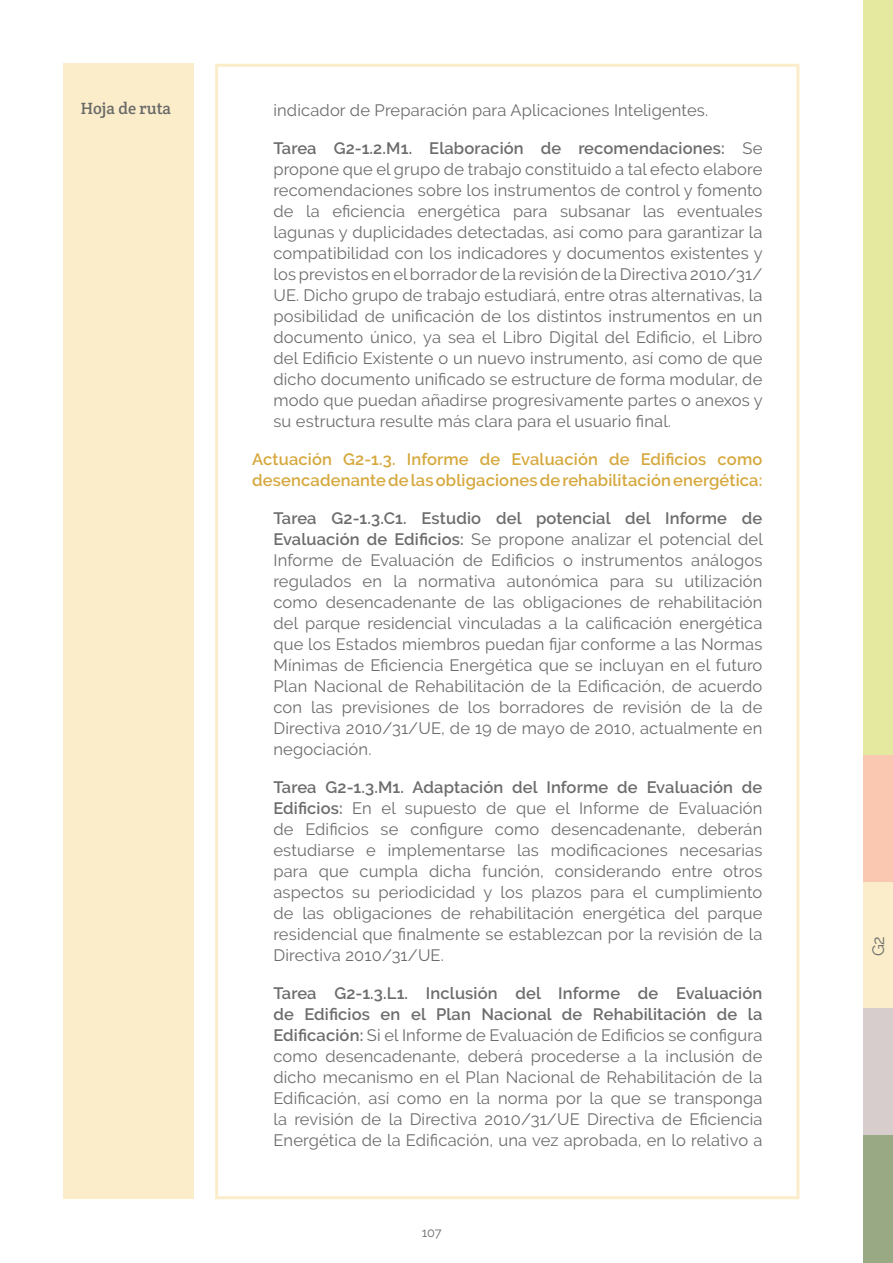
<style>
.page{position:relative;width:893px;height:1263px;background:#fff}
.page>*{position:absolute;margin:0;border:0;box-sizing:border-box;transform-origin:0 0}
.Cuerpo_de_texto_norm{font:16.5px/21px "Raleway";letter-spacing:.01em;color:#6b6c6b;text-align:justify}
.Cuerpo_de_texto_norm-2{font:600 16.5px/21px "Raleway";letter-spacing:.01em;color:#d6a83d}
.Título_4{font:16.5px "Crete Round";color:#6a6b69}
.t1{font:16.5px "Raleway";color:#6a6b69}
.t2{font:12.75px "Raleway";color:#6a6b69}
.s1{font-weight:600}
</style>
<div class="page">
<div style="left:863px;top:0;width:30px;height:758px;background:#e5e9a0"></div>
<div style="left:863px;top:755px;width:30px;height:127px;background:#fac8b1"></div>
<div style="left:863px;top:882px;width:30px;height:128px;background:#fcedca"></div>
<div style="left:863px;top:1008px;width:30px;height:128px;background:#d7cdcd"></div>
<div style="left:863px;top:1136px;width:30px;height:127px;background:#99a984"></div>
<div style="left:215px;top:64px;width:584px;height:1135px;border:3px solid #fcedca"></div>
<div style="left:64px;top:64px;width:130px;height:1135px;background:#fcedca"></div>
<p class="Título_4" style="left:81px;top:98px;width:92px">Hoja de ruta</p>
<p class="Cuerpo_de_texto_norm" style="left:273px;top:100px;width:436px">indicador de Preparación para Aplicaciones Inteligentes.</p>
<p class="Cuerpo_de_texto_norm" style="left:273px;top:138px;width:491px"><span class="s1">Tarea G2-1.2.M1. Elaboración de recomendaciones:</span> Se propone que el grupo de trabajo constituido a tal efecto elabore recomendaciones sobre los instrumentos de control y fomento de la eficiencia energética para subsanar las eventuales lagunas y duplicidades detectadas, así como para garantizar la compatibilidad con los indicadores y documentos existentes y los previstos en el borrador de la revisión de la Directiva 2010/31/ UE. Dicho grupo de trabajo estudiará, entre otras alternativas, la posibilidad de unificación de los distintos instrumentos en un documento único, ya sea el Libro Digital del Edificio, el Libro del Edificio Existente o un nuevo instrumento, así como de que dicho documento unificado se estructure de forma modular, de modo que puedan añadirse progresivamente partes o anexos y su estructura resulte más clara para el usuario final.</p>
<p class="Cuerpo_de_texto_norm-2" style="left:252px;top:449px;width:512px">Actuación G2-1.3. Informe de Evaluación de Edificios como desencadenante de las obligaciones de rehabilitación energética:</p>
<p class="Cuerpo_de_texto_norm" style="left:273px;top:508px;width:491px"><span class="s1">Tarea G2-1.3.C1. Estudio del potencial del Informe de Evaluación de Edificios:</span> Se propone analizar el potencial del Informe de Evaluación de Edificios o instrumentos análogos regulados en la normativa autonómica para su utilización como desencadenante de las obligaciones de rehabilitación del parque residencial vinculadas a la calificación energética que los Estados miembros puedan fijar conforme a las Normas Mínimas de Eficiencia Energética que se incluyan en el futuro Plan Nacional de Rehabilitación de la Edificación, de acuerdo con las previsiones de los borradores de revisión de la de Directiva 2010/31/UE, de 19 de mayo de 2010, actualmente en negociación.</p>
<p class="Cuerpo_de_texto_norm" style="left:273px;top:777px;width:490px"><span class="s1">Tarea G2-1.3.M1. Adaptación del Informe de Evaluación de Edificios:</span> En el supuesto de que el Informe de Evaluación de Edificios se configure como desencadenante, deberán estudiarse e implementarse las modificaciones necesarias para que cumpla dicha función, considerando entre otros aspectos su periodicidad y los plazos para el cumplimiento de las obligaciones de rehabilitación energética del parque residencial que finalmente se establezcan por la revisión de la Directiva 2010/31/UE.</p>
<p class="Cuerpo_de_texto_norm" style="left:273px;top:983px;width:490px"><span class="s1">Tarea G2-1.3.L1. Inclusión del Informe de Evaluación de Edificios en el Plan Nacional de Rehabilitación de la Edificación:</span> Si el Informe de Evaluación de Edificios se configura como desencadenante, deberá procederse a la inclusión de dicho mecanismo en el Plan Nacional de Rehabilitación de la Edificación, así como en la norma por la que se transponga la revisión de la Directiva 2010/31/UE Directiva de Eficiencia Energética de la Edificación, una vez aprobada, en lo relativo a</p>
<p class="t2" style="left:422px;top:1225px;width:21px">107</p>
<p class="t1" style="left:869px;top:956px;width:22px;rotate:-90deg">G2</p>
</div>
